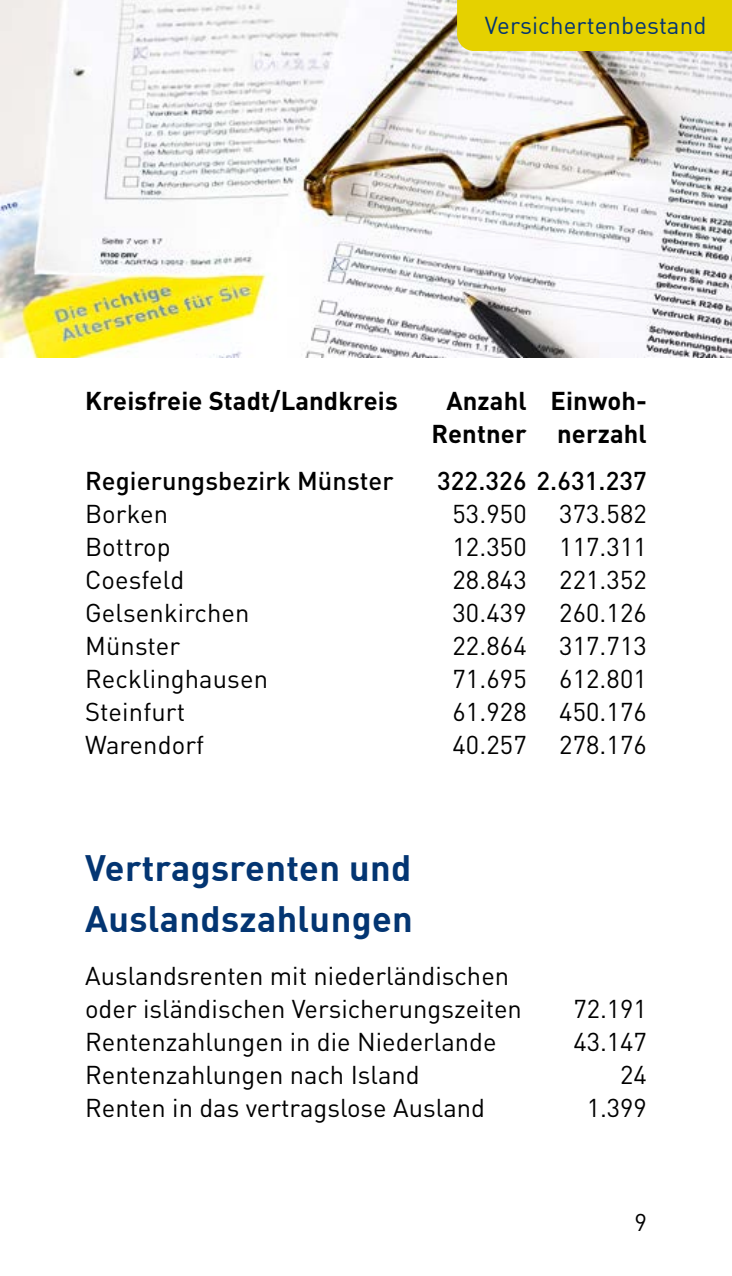
<style>
.page{position:relative;width:732px;height:1276px;background:#fff}
.page>*{position:absolute;margin:0;border:0;box-sizing:border-box;transform-origin:0 0}
._1_Ueberschrift{font:700 36px/51px "DIN";letter-spacing:.01em;color:#033572}
._1_Fliessstext{font:25.5px "DIN Pro DR Vp";letter-spacing:.005em;color:#000}
._1_Ueberschrift-2{font:25.5px "DIN Pro DR Vp";color:#000}
.t1{font:700 25.5px/33px "DIN Pro DR Vp";letter-spacing:.005em;color:#000;text-align:center}
._1_Fliessstext-2{font:500 25.5px "DIN Pro DR Vp";letter-spacing:.005em;color:#000}
.t2{font:24px "DIN";letter-spacing:.005em;color:#033572}
.t3{font:24px "DIN Pro DR Vp";color:#000}
</style>
<div class="page">
<img style="left:0;top:0;width:731px;height:358px">
<div style="left:457px;top:0;width:274px;height:51px;background:#e5d100"></div>
<p class="t2" style="left:484px;top:10px;width:223px">Versichertenbestand</p>
<p class="t1" style="left:85px;top:383px;width:314px">Kreisfreie Stadt/Landkreis</p>
<p class="t1" style="left:431px;top:383px;width:97px">Anzahl<br>Rentner</p>
<p class="t1" style="left:550px;top:383px;width:98px;text-align:left">Einwoh&shy;nerzahl</p>
<p class="_1_Fliessstext-2" style="left:85px;top:464px;width:310px">Regierungsbezirk Münster</p>
<p class="_1_Fliessstext-2" style="left:437px;top:464px;width:211px">322.326 2.631.237</p>
<p class="_1_Fliessstext" style="left:85px;top:497px;width:84px">Borken</p>
<p class="_1_Fliessstext" style="left:452px;top:497px;width:76px">53.950</p>
<p class="_1_Fliessstext" style="left:559px;top:497px;width:89px">373.582</p>
<p class="_1_Fliessstext" style="left:85px;top:530px;width:87px">Bottrop</p>
<p class="_1_Fliessstext" style="left:452px;top:530px;width:76px">12.350</p>
<p class="_1_Fliessstext" style="left:559px;top:530px;width:89px">117.311</p>
<p class="_1_Fliessstext" style="left:85px;top:563px;width:101px">Coesfeld</p>
<p class="_1_Fliessstext" style="left:452px;top:563px;width:76px">28.843</p>
<p class="_1_Fliessstext" style="left:559px;top:563px;width:89px">221.352</p>
<p class="_1_Fliessstext" style="left:85px;top:596px;width:166px">Gelsenkirchen</p>
<p class="_1_Fliessstext" style="left:452px;top:596px;width:76px">30.439</p>
<p class="_1_Fliessstext" style="left:559px;top:596px;width:89px">260.126</p>
<p class="_1_Fliessstext" style="left:85px;top:629px;width:97px">Münster</p>
<p class="_1_Fliessstext" style="left:452px;top:629px;width:76px">22.864</p>
<p class="_1_Fliessstext" style="left:559px;top:629px;width:89px">317.713</p>
<p class="_1_Fliessstext" style="left:85px;top:662px;width:184px">Recklinghausen</p>
<p class="_1_Fliessstext" style="left:452px;top:662px;width:76px">71.695</p>
<p class="_1_Fliessstext" style="left:559px;top:662px;width:89px">612.801</p>
<p class="_1_Fliessstext" style="left:85px;top:695px;width:102px">Steinfurt</p>
<p class="_1_Fliessstext" style="left:452px;top:695px;width:76px">61.928</p>
<p class="_1_Fliessstext" style="left:559px;top:695px;width:89px">450.176</p>
<p class="_1_Fliessstext" style="left:85px;top:728px;width:121px">Warendorf</p>
<p class="_1_Fliessstext" style="left:452px;top:728px;width:76px">40.257</p>
<p class="_1_Fliessstext" style="left:559px;top:728px;width:89px">278.176</p>
<p class="_1_Ueberschrift" style="left:85px;top:841px;width:329px">Vertragsrenten und<br>Auslandszahlungen</p>
<p class="_1_Ueberschrift-2" style="left:85px;top:959px;width:425px">Auslandsrenten mit niederländischen</p>
<p class="_1_Ueberschrift-2" style="left:85px;top:992px;width:438px">oder isländischen Versicherungszeiten</p>
<p class="_1_Ueberschrift-2" style="left:573px;top:992px;width:75px">72.191</p>
<p class="_1_Ueberschrift-2" style="left:85px;top:1025px;width:413px">Rentenzahlungen in die Niederlande</p>
<p class="_1_Ueberschrift-2" style="left:573px;top:1025px;width:75px">43.147</p>
<p class="_1_Ueberschrift-2" style="left:85px;top:1058px;width:336px">Rentenzahlungen nach Island</p>
<p class="_1_Ueberschrift-2" style="left:620px;top:1058px;width:28px">24</p>
<p class="_1_Ueberschrift-2" style="left:85px;top:1091px;width:401px">Renten in das vertragslose Ausland</p>
<p class="_1_Ueberschrift-2" style="left:586px;top:1091px;width:62px">1.399</p>
<p class="t3" style="left:634px;top:1206px;width:14px">9</p>
</div>
